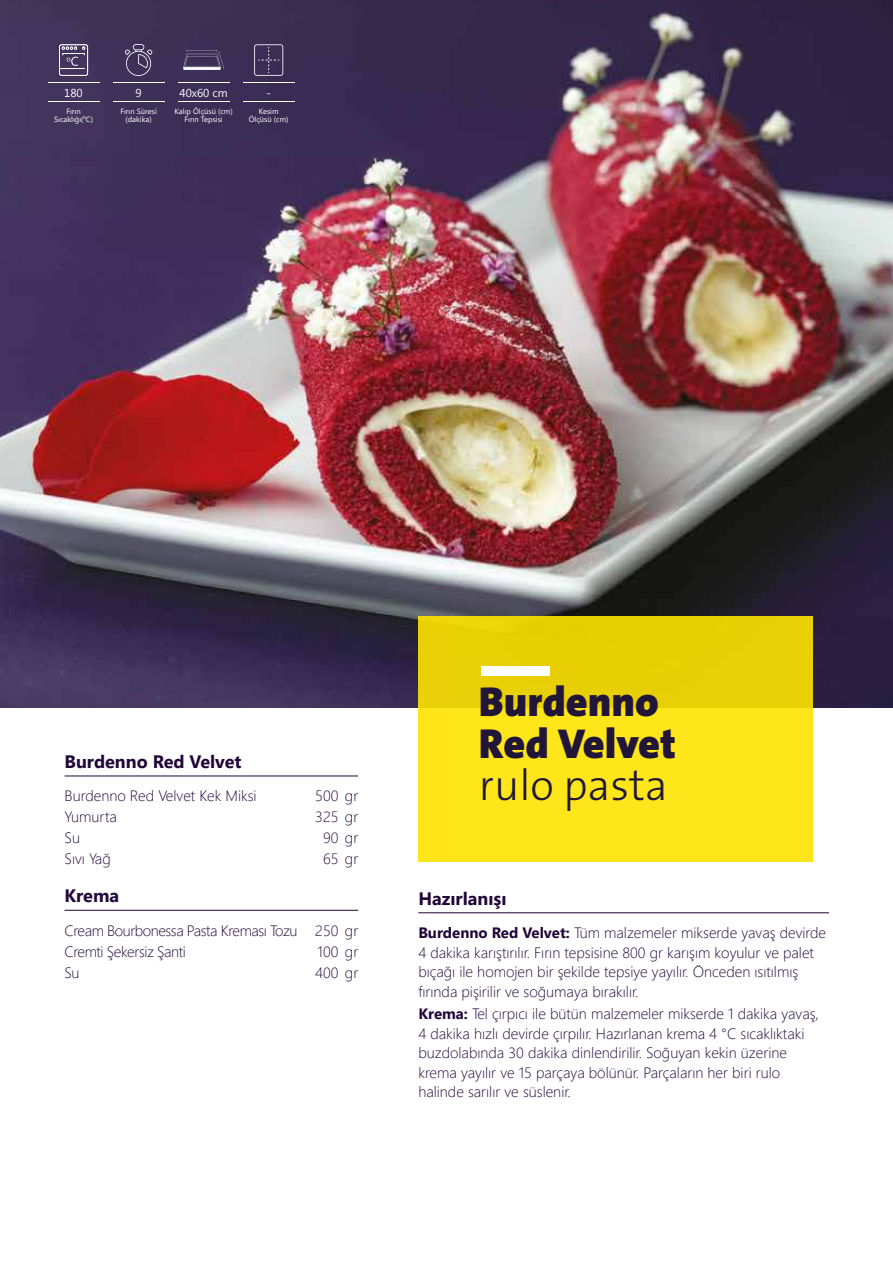
<style>
.page{position:relative;width:893px;height:1263px;background:#fff}
.page>*{position:absolute;margin:0;border:0;box-sizing:border-box;transform-origin:0 0}
.t1{font:300 43.5px "The Sans";color:#211638}
.t2{font:900 42px/42px "The Sans";color:#211638}
.t3{font:700 18px "Segoe UI";color:#220639}
.t4{font:300 15px/21px "Segoe UI";color:#220639}
.t5{font:300 15px/21px "Segoe UI";letter-spacing:-.03em;color:#220639}
.t6{font:11.4px "Segoe UI";color:#fff}
.t7{font:7.65px/8.2px "Segoe UI";color:#fff;text-align:center}
.s1{font-weight:700}
</style>
<div class="page">
<img style="left:0;top:0;width:893px;height:708px">
<hr style="left:65px;top:776px;width:293px;height:1px;background:#220639">
<hr style="left:65px;top:910px;width:293px;height:1px;background:#220639">
<hr style="left:418px;top:912px;width:411px;height:1px;background:#220639">
<div style="left:418px;top:616px;width:394px;height:246px;background:linear-gradient(to bottom,#e7ce03,#ffed21)"></div>
<div style="left:481px;top:666px;width:69px;height:9px;background:#fff"></div>
<svg style="left:125px;top:44px;width:28px;height:32px"></svg>
<hr style="left:113px;top:101px;width:51px;height:1px;background:#fff">
<hr style="left:113px;top:82px;width:51px;height:1px;background:#fff">
<hr style="left:178px;top:101px;width:51px;height:1px;background:#fff">
<hr style="left:178px;top:82px;width:51px;height:1px;background:#fff">
<svg style="left:183px;top:50px;width:41px;height:20px"></svg>
<hr style="left:48px;top:101px;width:51px;height:1px;background:#fff">
<hr style="left:48px;top:82px;width:51px;height:1px;background:#fff">
<svg style="left:59px;top:44px;width:29px;height:32px"></svg>
<hr style="left:243px;top:101px;width:51px;height:1px;background:#fff">
<hr style="left:243px;top:82px;width:51px;height:1px;background:#fff">
<svg style="left:254px;top:44px;width:29px;height:32px"></svg>
<p class="t6" style="left:64px;top:85px;width:20px">180</p>
<p class="t7" style="left:54px;top:106px;width:40px">Fırın<br>Sıcaklığı(<sup>0</sup>C)</p>
<p class="t6" style="left:136px;top:85px;width:8px">9</p>
<p class="t7" style="left:120px;top:106px;width:38px">Fırın Süresi (dakika)</p>
<p class="t6" style="left:180px;top:85px;width:50px">40x60 cm</p>
<p class="t7" style="left:174px;top:106px;width:60px">Kalıp Ölçüsü (cm)<br>Fırın Tepsisi</p>
<p class="t6" style="left:266px;top:85px;width:6px">-</p>
<p class="t7" style="left:249px;top:106px;width:41px">Kesim<br>Ölçüsü (cm)</p>
<p class="t3" style="left:65px;top:749px;width:179px">Burdenno Red Velvet</p>
<p class="t4" style="left:65px;top:785px;width:194px">Burdenno Red Velvet Kek Miksi<br>Yumurta<br>Su<br>Sıvı Yağ</p>
<p class="t4" style="left:315px;top:785px;width:45px;text-align:center">500 gr<br>325 gr<br>90 gr<br>65 gr</p>
<h2 class="t2" style="left:479px;top:679px;width:199px">Burdenno<br>Red Velvet</h2>
<h1 class="t1" style="left:479px;top:749px;width:190px">rulo pasta</h1>
<p class="t3" style="left:65px;top:883px;width:56px">Krema</p>
<p class="t3" style="left:418px;top:886px;width:90px">Hazırlanışı</p>
<p class="t5" style="left:65px;top:919px;width:234px">Cream Bourbonessa Pasta Kreması Tozu<br>Cremti Şekersiz Şanti<br>Su</p>
<p class="t4" style="left:315px;top:919px;width:45px;text-align:justify">250 gr 100 gr 400 gr</p>
<p class="t4" style="left:418px;top:922px;width:409px;line-height:19.5px"><span class="s1">Burdenno Red Velvet:</span> Tüm malzemeler mikserde yavaş devirde 4 dakika karıştırılır. Fırın tepsisine 800 gr karışım koyulur ve palet bıçağı ile homojen bir şekilde tepsiye yayılır. Önceden ısıtılmış fırında pişirilir ve soğumaya bırakılır.</p>
<p class="t4" style="left:418px;top:1003px;width:402px;line-height:19.5px"><span class="s1">Krema:</span> Tel çırpıcı ile bütün malzemeler mikserde 1 dakika yavaş, 4 dakika hızlı devirde çırpılır. Hazırlanan krema 4 °C sıcaklıktaki buzdolabında 30 dakika dinlendirilir. Soğuyan kekin üzerine krema yayılır ve 15 parçaya bölünür. Parçaların her biri rulo halinde sarılır ve süslenir.</p>
</div>
